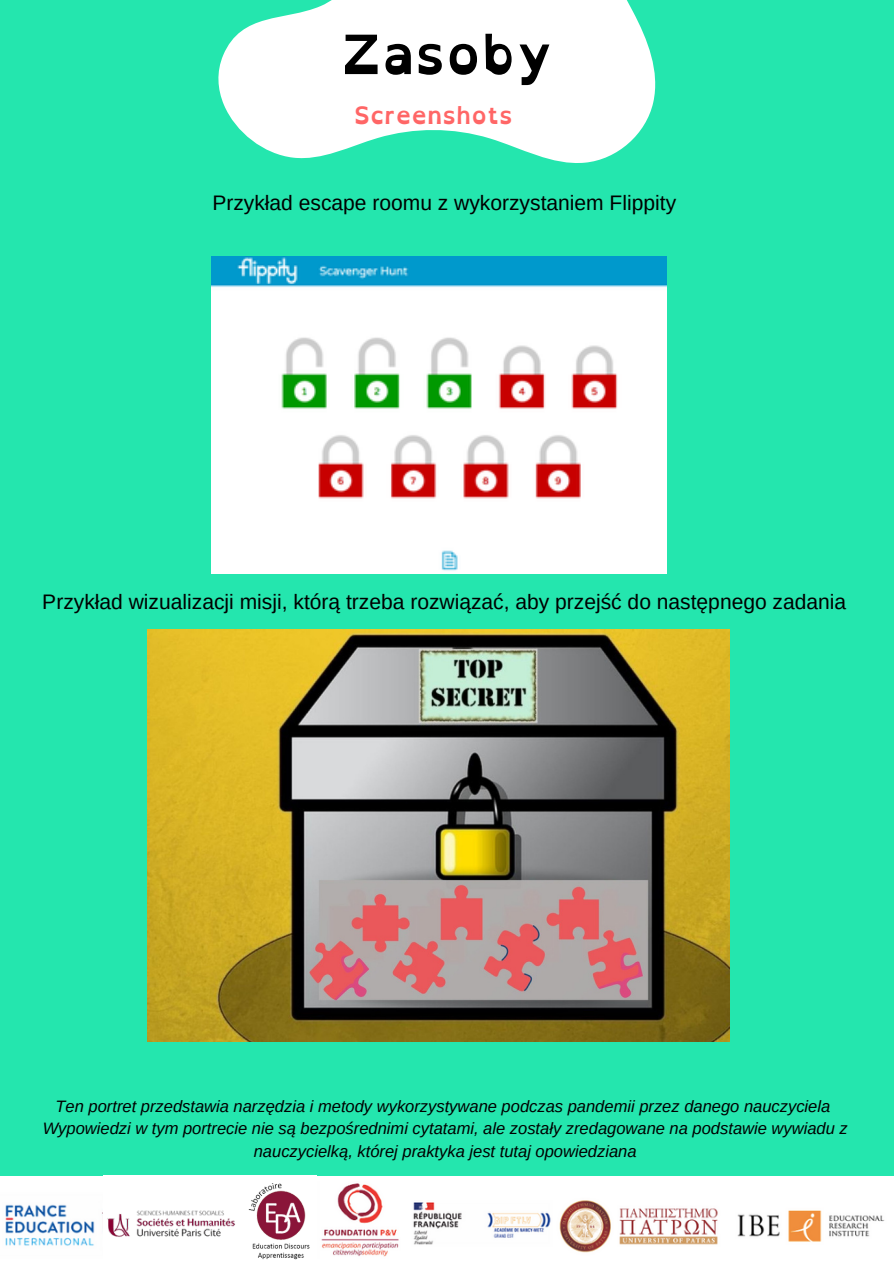
<style>
.page{position:relative;width:894px;height:1264px;background:#fff}
.page>*{position:absolute;margin:0;border:0;box-sizing:border-box;transform-origin:0 0}
.t1{font:700 54px "Open Dyslexic";color:#000}
.t2{font:700 24px "Open Dyslexic";color:#f66}
.t3{font:21px "Arimo";color:#000}
.t4{font:italic 16.5px/22.5px "Arimo";color:#000;text-align:center}
</style>
<div class="page">
<div style="left:0;top:0;width:893px;height:1263px;background:#24e6ae"></div>
<svg style="left:218px;top:0;width:438px;height:163px;fill:#fff"></svg>
<img style="left:211px;top:256px;width:455px;height:317px">
<img style="left:148px;top:630px;width:581px;height:411px">
<img style="left:0;top:1176px;width:893px;height:87px">
<div style="left:103px;top:1175px;width:214px;height:88px;background:#fff"></div>
<img style="left:102px;top:1198px;width:133px;height:44px">
<img style="left:248px;top:1183px;width:62px;height:76px">
<p class="t1" style="left:341px;top:7px;width:214px">Zasoby</p>
<p class="t2" style="left:354px;top:94px;width:160px">Screenshots</p>
<p class="t3" style="left:212px;top:191px;width:465px">Przykład escape roomu z wykorzystaniem Flippity</p>
<p class="t3" style="left:42px;top:589px;width:805px">Przykład wizualizacji misji, którą trzeba rozwiązać, aby przejść do następnego zadania</p>
<p class="t4" style="left:55px;top:1094px;width:776px">Ten portret przedstawia narzędzia i metody wykorzystywane podczas pandemii przez danego nauczyciela</p>
<p class="t4" style="left:43px;top:1117px;width:806px">Wypowiedzi w tym portrecie nie są bezpośrednimi cytatami, ale zostały zredagowane na podstawie wywiadu z nauczycielką, której praktyka jest tutaj opowiedziana</p>
</div>
